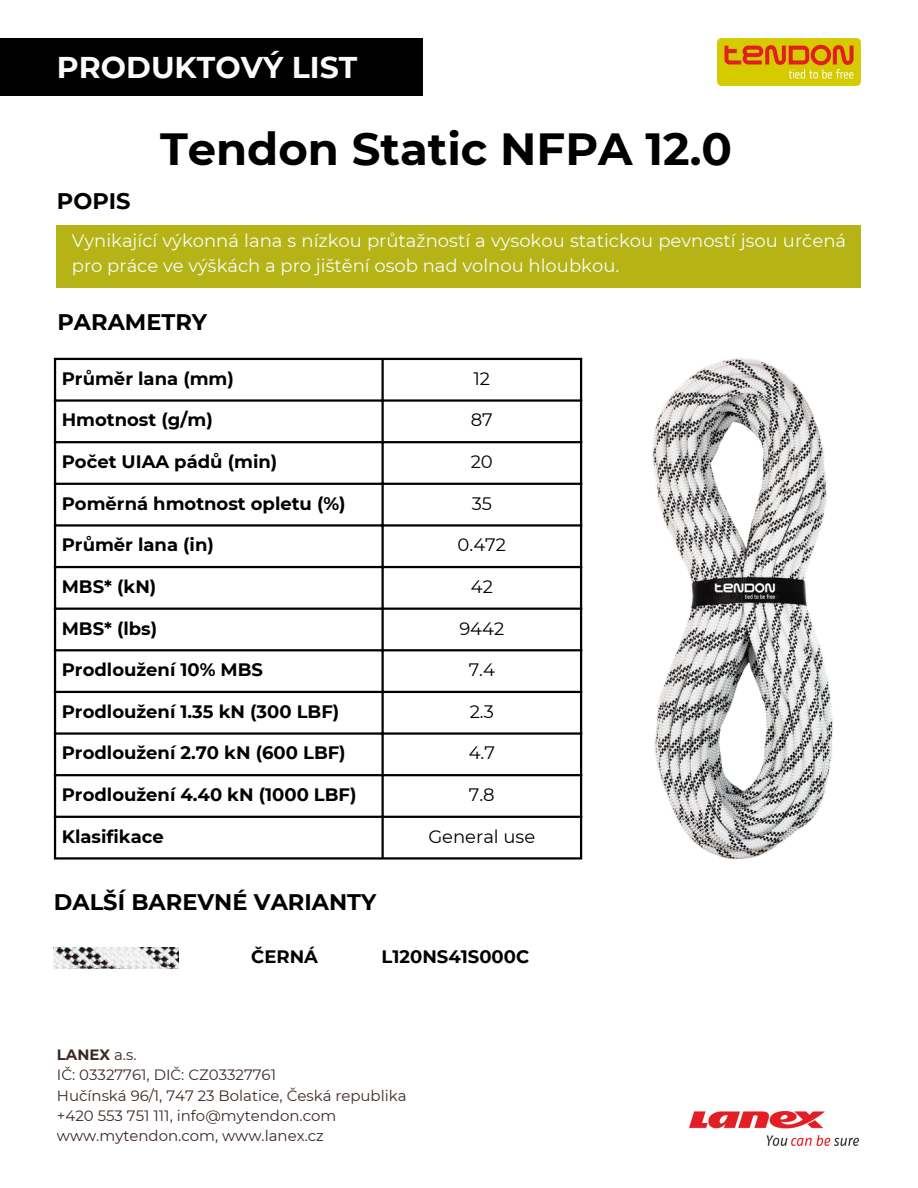
<style>
.page{position:relative;width:918px;height:1188px;background:#fff}
.page>*{position:absolute;margin:0;border:0;box-sizing:border-box;transform-origin:0 0}
.t1{font:700 45px "Montserrat";color:#000}
.t2{font:700 30px "Montserrat";color:#fafbfa}
.t3{font:700 22.5px "Montserrat";color:#000}
.t4{font:700 18px "Montserrat";color:#000}
.t5{font:18px/24.8px "Montserrat";color:#fafbfa}
.t6{font:18px "Montserrat";color:#000}
.t7{font:15px "Montserrat";color:#3c2924}
.t8{font:700 15px "Montserrat";color:#3c2924}
.s1{font-weight:400}
</style>
<div class="page">
<img style="left:652px;top:358px;width:181px;height:501px">
<div style="left:57px;top:225px;width:804px;height:63px;background:#b5b315"></div>
<div style="left:0;top:38px;width:423px;height:58px;background:#000"></div>
<hr style="left:54px;top:360px;width:2px;height:497px;background:#000">
<hr style="left:381px;top:360px;width:3px;height:497px;background:#000">
<hr style="left:580px;top:360px;width:2px;height:497px;background:#000">
<hr style="left:54px;top:358px;width:528px;height:2px;background:#000">
<hr style="left:54px;top:399px;width:528px;height:3px;background:#000">
<hr style="left:54px;top:441px;width:528px;height:2px;background:#000">
<hr style="left:54px;top:483px;width:528px;height:2px;background:#000">
<hr style="left:54px;top:524px;width:528px;height:3px;background:#000">
<hr style="left:54px;top:566px;width:528px;height:2px;background:#000">
<hr style="left:54px;top:608px;width:528px;height:2px;background:#000">
<hr style="left:54px;top:649px;width:528px;height:2px;background:#000">
<hr style="left:54px;top:691px;width:528px;height:2px;background:#000">
<hr style="left:54px;top:732px;width:528px;height:3px;background:#000">
<hr style="left:54px;top:774px;width:528px;height:2px;background:#000">
<hr style="left:54px;top:816px;width:528px;height:2px;background:#000">
<hr style="left:54px;top:857px;width:528px;height:3px;background:#000">
<img style="left:718px;top:38px;width:143px;height:48px">
<img style="left:690px;top:1112px;width:168px;height:33px">
<img style="left:54px;top:948px;width:125px;height:21px">
<p class="t2" style="left:57px;top:49px;width:302px">PRODUKTOVÝ LIST</p>
<p class="t3" style="left:57px;top:187px;width:75px">POPIS</p>
<p class="t1" style="left:160px;top:122px;width:574px">Tendon Static NFPA 12.0</p>
<p class="t5" style="left:72px;top:229px;width:776px">Vynikající výkonná lana s nízkou průtažností a vysokou statickou pevností jsou určená pro práce ve výškách a pro jištění osob nad volnou hloubkou.</p>
<p class="t3" style="left:57px;top:309px;width:151px">PARAMETRY</p>
<p class="t4" style="left:62px;top:367px;width:174px">Průměr lana (mm)</p>
<h2 class="t6" style="left:473px;top:367px;width:18px">12</h2>
<h1 class="t4" style="left:62px;top:409px;width:153px">Hmotnost (g/m)</h1>
<h3 class="t6" style="left:471px;top:409px;width:24px">87</h3>
<h5 class="t4" style="left:62px;top:451px;width:217px">Počet UIAA pádů (min)</h5>
<h3 class="t6" style="left:471px;top:451px;width:24px">20</h3>
<p class="t4" style="left:62px;top:492px;width:285px">Poměrná hmotnost opletu (%)</p>
<p class="t6" style="left:472px;top:492px;width:22px">35</p>
<p class="t4" style="left:62px;top:534px;width:154px">Průměr lana (in)</p>
<p class="t6" style="left:458px;top:534px;width:50px">0.472</p>
<p class="t4" style="left:62px;top:576px;width:96px">MBS* (kN)</p>
<p class="t6" style="left:471px;top:576px;width:24px">42</p>
<p class="t4" style="left:62px;top:617px;width:97px">MBS* (lbs)</p>
<p class="t6" style="left:459px;top:617px;width:46px">9442</p>
<p class="t4" style="left:62px;top:659px;width:203px">Prodloužení 10% MBS</p>
<p class="t6" style="left:469px;top:659px;width:28px">7.4</p>
<p class="t4" style="left:62px;top:700px;width:279px">Prodloužení 1.35 kN (300 LBF)</p>
<p class="t6" style="left:470px;top:700px;width:26px">2.3</p>
<p class="t4" style="left:62px;top:742px;width:285px">Prodloužení 2.70 kN (600 LBF)</p>
<p class="t6" style="left:469px;top:742px;width:28px">4.7</p>
<p class="t4" style="left:62px;top:784px;width:296px">Prodloužení 4.40 kN (1000 LBF)</p>
<p class="t6" style="left:469px;top:784px;width:27px">7.8</p>
<p class="t4" style="left:62px;top:825px;width:104px">Klasifikace</p>
<p class="t6" style="left:428px;top:825px;width:108px">General use</p>
<p class="t3" style="left:54px;top:889px;width:324px">DALŠÍ BAREVNÉ VARIANTY</p>
<p class="t4" style="left:251px;top:945px;width:68px">ČERNÁ</p>
<p class="t4" style="left:382px;top:945px;width:149px">L120NS41S000C</p>
<p class="t8" style="left:57px;top:1046px;width:81px">LANEX <span class="s1">a.s.</span></p>
<h3 class="t7" style="left:57px;top:1066px;width:221px">IČ: 03327761, DIČ: CZ03327761</h3>
<h4 class="t7" style="left:57px;top:1086px;width:351px">Hučínská 96/1, 747 23 Bolatice, Česká republika</h4>
<h4 class="t7" style="left:57px;top:1106px;width:281px">+420 553 751 111, info@mytendon.com</h4>
<p class="t7" style="left:57px;top:1127px;width:268px">www.mytendon.com, www.lanex.cz</p>
</div>
